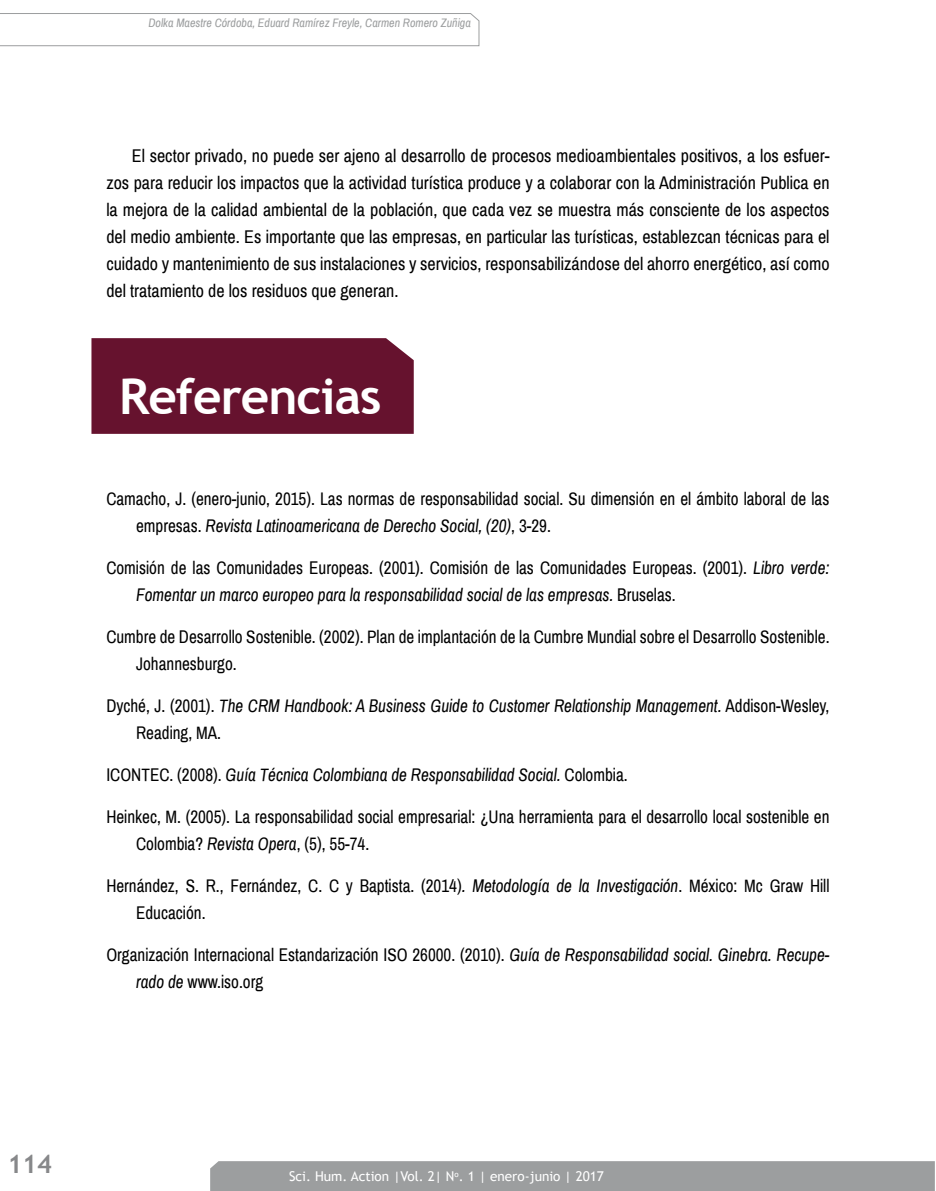
<style>
.page{position:relative;width:936px;height:1191px;background:#fff}
.page>*{position:absolute;margin:0;border:0;box-sizing:border-box;transform-origin:0 0}
.t1{font:700 49.5px "Trebuchet MS";letter-spacing:-.02em;color:#fff}
.t2{font:700 25.5px "Trebuchet MS";color:#87888a}
.t3{font:18px/27px "Archivo Narrow";color:#000;scale:.95 1}
.t4{font:18px/27px "Archivo Narrow";color:#000;text-align:justify}
.t5{font:italic 18px/27px "Archivo Narrow";color:#000;scale:.95 1}
.t6{font:13.5px "Trebuchet MS";color:#fff}
.t7{font:italic 12px "Archivo Narrow";color:#9c9e9f}
.s1{font-style:italic}
.s2{font-style:normal}
</style>
<div class="page">
<div style="left:210px;top:1161px;width:724px;height:30px;background:#9c9e9f"></div>
<svg style="left:0;top:13px;width:479px;height:33px"></svg>
<div style="left:91px;top:338px;width:323px;height:96px;background:#66122e"></div>
<p class="t7" style="left:148px;top:15px;width:324px">Dolka Maestre Córdoba, Eduard Ramírez Freyle, Carmen Romero Zuñiga</p>
<p class="t4" style="left:106px;top:142px;width:724px;text-indent:26px">El sector privado, no puede ser ajeno al desarrollo de procesos medioambientales positivos, a los esfuer&shy;zos para reducir los impactos que la actividad turística produce y a colaborar con la Administración Publica en la mejora de la calidad ambiental de la población, que cada vez se muestra más consciente de los aspectos del medio ambiente. Es importante que las empresas, en particular las turísticas, establezcan técnicas para el cuidado y mantenimiento de sus instalaciones y servicios, responsabilizándose del ahorro energético, así como del tratamiento de los residuos que generan.</p>
<h1 class="t1" style="left:119px;top:365px;width:264px">Referencias</h1>
<p class="t3" style="left:136px;top:485px;width:731px;text-indent:-30px">Camacho, J. (enero-junio, 2015). Las normas de responsabilidad social. Su dimensión en el ámbito laboral de las empresas. <span class="s1">Revista Latinoamericana de Derecho Social, (20)</span>, 3-29.</p>
<p class="t3" style="left:136px;top:554px;width:731px;text-indent:-30px">Comisión de las Comunidades Europeas. (2001). Comisión de las Comunidades Europeas. (2001). <span class="s1">Libro verde:<br>Fomentar un marco europeo para la responsabilidad social de las empresas.</span> Bruselas.</p>
<p class="t3" style="left:136px;top:623px;width:731px;text-indent:-30px">Cumbre de Desarrollo Sostenible. (2002). Plan de implantación de la Cumbre Mundial sobre el Desarrollo Sostenible.<br>Johannesburgo.</p>
<p class="t5" style="left:136px;top:692px;width:731px;text-indent:-30px"><span class="s2">Dyché, J. (2001).</span> The CRM Handbook: A Business Guide to Customer Relationship Management. <span class="s2">Addison-Wesley,<br>Reading, MA.</span></p>
<p class="t5" style="left:106px;top:761px;width:550px"><span class="s2">ICONTEC. (2008).</span> Guía Técnica Colombiana de Responsabilidad Social. <span class="s2">Colombia.</span></p>
<p class="t3" style="left:136px;top:803px;width:731px;text-indent:-30px">Heinkec, M. (2005). La responsabilidad social empresarial: ¿Una herramienta para el desarrollo local sostenible en<br>Colombia? <span class="s1">Revista Opera</span>, (5), 55-74.</p>
<p class="t3" style="left:136px;top:872px;width:731px;text-indent:-30px">Hernández, S. R., Fernández, C. C y Baptista. (2014)<span class="s1">. Metodología de la Investigación</span>. México: Mc Graw Hill<br>Educación.</p>
<p class="t3" style="left:136px;top:941px;width:731px;text-indent:-30px">Organización Internacional Estandarización ISO 26000. (2010). <span class="s1">Guía de Responsabilidad social. Ginebra. Recupe&shy;rado de</span> www.iso.org</p>
<h2 class="t2" style="left:7px;top:1147px;width:46px">114</h2>
<p class="t6" style="left:289px;top:1167px;width:316px">Sci. Hum. Action |Vol. 2| N<sup>o</sup>. 1 | enero-junio | 2017</p>
</div>
